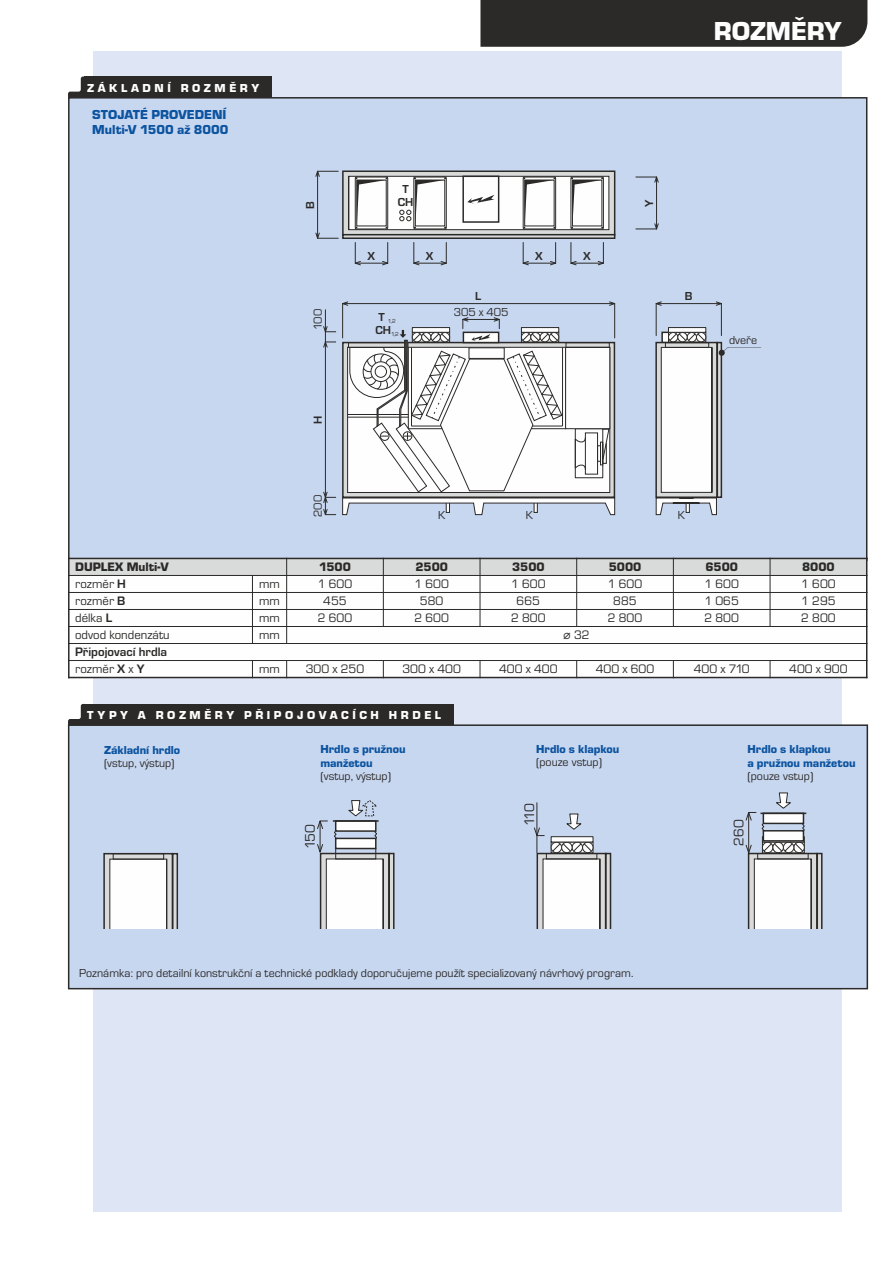
<style>
.page{position:relative;width:893px;height:1263px;background:#fff}
.page>*{position:absolute;margin:0;border:0;box-sizing:border-box;transform-origin:0 0}
.t1{font:27px "Eurostile TEE Blac";color:#fefefe}
.t2{font:14.4px "Eurostile TEE";letter-spacing:-.05em;color:#2b2a29}
.t3{font:13.5px/14.9px "Eurostile TEE Blac";color:#0c54a0}
.t4{font:12.75px "Eurostile TEE";color:#2b2a29}
.t5{font:12.75px "Eurostile TEE Blac";color:#2b2a29}
.t6{font:700 12.75px/17px "Eurostile TEE";color:#2b2a29}
.t7{font:12px "Eurostile TEE";color:#2b2a29}
.t8{font:12px/13.2px "Eurostile TEE Blac";color:#0c54a0}
.t9{font:12px "Eurostile TEE Blac";letter-spacing:.3em;color:#fefefe}
.t10{font:700 12px/13px "Eurostile TEE";color:#2b2a29;text-align:center}
.t11{font:6px/13px "Eurostile TEE";color:#2b2a29;text-align:center}
.s1{font-weight:700}
.s2{font-weight:400}
</style>
<div class="page">
<div style="left:94px;top:51px;width:748px;height:1161px;background:#dee6f5"></div>
<svg style="left:68px;top:77px;width:16px;height:19px"></svg>
<div style="left:84px;top:77px;width:187px;height:22px;background:#2b2a29"></div>
<div style="left:68px;top:96px;width:800px;height:466px;background:#c8d7f0"></div>
<div style="left:69px;top:558px;width:798px;height:119px;background:#fefefe"></div>
<div style="left:69px;top:558px;width:218px;height:17px;background:#d9dada"></div>
<div style="left:287px;top:558px;width:96px;height:17px;background:#d9dada"></div>
<div style="left:383px;top:558px;width:97px;height:17px;background:#d9dada"></div>
<div style="left:480px;top:558px;width:97px;height:17px;background:#d9dada"></div>
<div style="left:577px;top:558px;width:96px;height:17px;background:#d9dada"></div>
<div style="left:673px;top:558px;width:97px;height:17px;background:#d9dada"></div>
<div style="left:770px;top:558px;width:97px;height:17px;background:#d9dada"></div>
<hr style="left:68px;top:558px;width:2px;height:120px;background:#2b2a29">
<svg style="left:252px;top:661px;width:1px;height:16px"></svg>
<hr style="left:252px;top:575px;width:1px;height:69px;background:#2b2a29">
<svg style="left:286px;top:661px;width:1px;height:16px"></svg>
<hr style="left:286px;top:558px;width:1px;height:86px;background:#2b2a29">
<svg style="left:383px;top:661px;width:1px;height:16px"></svg>
<hr style="left:383px;top:558px;width:1px;height:69px;background:#2b2a29">
<svg style="left:480px;top:661px;width:1px;height:16px"></svg>
<hr style="left:480px;top:558px;width:1px;height:69px;background:#2b2a29">
<svg style="left:576px;top:661px;width:1px;height:16px"></svg>
<hr style="left:576px;top:558px;width:1px;height:69px;background:#2b2a29">
<svg style="left:673px;top:661px;width:1px;height:16px"></svg>
<hr style="left:673px;top:558px;width:1px;height:69px;background:#2b2a29">
<svg style="left:770px;top:661px;width:1px;height:16px"></svg>
<hr style="left:770px;top:558px;width:1px;height:69px;background:#2b2a29">
<hr style="left:866px;top:558px;width:1px;height:120px;background:#2b2a29">
<hr style="left:68px;top:677px;width:799px;height:1px;background:#2b2a29">
<hr style="left:68px;top:660px;width:799px;height:1px;background:#2b2a29">
<hr style="left:68px;top:643px;width:799px;height:1px;background:#2b2a29">
<hr style="left:68px;top:626px;width:799px;height:1px;background:#2b2a29">
<hr style="left:68px;top:609px;width:799px;height:1px;background:#2b2a29">
<hr style="left:68px;top:592px;width:799px;height:1px;background:#2b2a29">
<hr style="left:68px;top:575px;width:799px;height:1px;background:#2b2a29">
<hr style="left:68px;top:558px;width:799px;height:1px;background:#2b2a29">
<svg style="left:68px;top:704px;width:16px;height:20px"></svg>
<div style="left:84px;top:704px;width:370px;height:21px;background:#2b2a29"></div>
<div style="left:67px;top:724px;width:802px;height:266px;background:#c8d7f0"></div>
<svg style="left:103px;top:852px;width:76px;height:76px;background:#dededf"></svg>
<div style="left:113px;top:853px;width:51px;height:6px;border:1px solid #2b2a29"></div>
<svg style="left:317px;top:800px;width:78px;height:128px;background:#d0d5dc"></svg>
<div style="left:335px;top:853px;width:41px;height:6px;border:1px solid #2b2a29"></div>
<hr style="left:537px;top:802px;width:1px;height:51px;background:#2b2a29">
<svg style="left:534px;top:813px;width:78px;height:115px;background:#d0d4db"></svg>
<svg style="left:746px;top:792px;width:77px;height:136px;background:#cdd1d8"></svg>
<div style="left:480px;top:0;width:387px;height:47px;background:#2b2a29"></div>
<svg style="left:315px;top:107px;width:454px;height:409px;background:#ccd5e3"></svg>
<p class="t9" style="left:87px;top:84px;width:174px">ZÁKLADNÍ ROZMĚRY</p>
<p class="t3" style="left:92px;top:108px;width:138px">STOJATÉ PROVEDENÍ<br>Multi-V 1500 až 8000</p>
<h1 class="t1" style="left:714px;top:22px;width:130px">ROZMĚRY</h1>
<p class="t10" style="left:398px;top:183px;width:17px">T<br>CH</p>
<p class="t10" style="left:305px;top:209px;width:9px;rotate:-90deg">B</p>
<p class="t10" style="left:644px;top:207px;width:9px;rotate:-90deg">Y</p>
<p class="t10" style="left:367px;top:250px;width:9px">X</p>
<p class="t10" style="left:426px;top:250px;width:9px">X</p>
<p class="t10" style="left:535px;top:250px;width:9px">X</p>
<p class="t10" style="left:583px;top:250px;width:9px">X</p>
<p class="t7" style="left:314px;top:330px;width:22px;rotate:-90deg">100</p>
<p class="t11" style="left:375px;top:315px;width:25px"><sup>T</sup> 1,2<br><sup>CH</sup>1,2</p>
<p class="t10" style="left:475px;top:291px;width:8px">L</p>
<p class="t7" style="left:454px;top:308px;width:56px">305 x 405</p>
<p class="t10" style="left:685px;top:291px;width:9px">B</p>
<p class="t10" style="left:312px;top:424px;width:10px;rotate:-90deg">H</p>
<p class="t7" style="left:314px;top:517px;width:24px;rotate:-90deg">200</p>
<p class="t7" style="left:438px;top:511px;width:9px">K</p>
<p class="t7" style="left:526px;top:511px;width:9px">K</p>
<p class="t7" style="left:678px;top:511px;width:9px">K</p>
<p class="t7" style="left:729px;top:336px;width:30px">dveře</p>
<p class="t5" style="left:75px;top:563px;width:95px">DUPLEX Multi-V</p>
<p class="t5" style="left:319px;top:563px;width:33px">1500</p>
<p class="t5" style="left:415px;top:563px;width:34px">2500</p>
<p class="t5" style="left:512px;top:563px;width:34px">3500</p>
<p class="t5" style="left:609px;top:563px;width:34px">5000</p>
<p class="t5" style="left:705px;top:563px;width:34px">6500</p>
<p class="t5" style="left:802px;top:563px;width:34px">8000</p>
<p class="t4" style="left:75px;top:580px;width:52px">rozměr <span class="s1">H</span></p>
<p class="t4" style="left:259px;top:580px;width:23px">mm</p>
<p class="t4" style="left:318px;top:580px;width:36px">1 600</p>
<p class="t4" style="left:414px;top:580px;width:36px">1 600</p>
<p class="t4" style="left:511px;top:580px;width:36px">1 600</p>
<p class="t4" style="left:608px;top:580px;width:36px">1 600</p>
<p class="t4" style="left:704px;top:580px;width:36px">1 600</p>
<p class="t4" style="left:801px;top:580px;width:36px">1 600</p>
<p class="t4" style="left:75px;top:597px;width:52px">rozměr <span class="s1">B</span></p>
<p class="t4" style="left:259px;top:597px;width:23px">mm</p>
<p class="t4" style="left:323px;top:597px;width:25px">455</p>
<p class="t4" style="left:420px;top:597px;width:25px">580</p>
<p class="t4" style="left:517px;top:597px;width:25px">665</p>
<p class="t4" style="left:613px;top:597px;width:25px">885</p>
<p class="t4" style="left:704px;top:597px;width:36px">1 065</p>
<p class="t4" style="left:801px;top:597px;width:36px">1 295</p>
<p class="t4" style="left:75px;top:614px;width:38px">délka <span class="s1">L</span></p>
<p class="t4" style="left:259px;top:614px;width:23px">mm</p>
<p class="t4" style="left:318px;top:614px;width:36px">2 600</p>
<p class="t4" style="left:414px;top:614px;width:36px">2 600</p>
<p class="t4" style="left:511px;top:614px;width:36px">2 800</p>
<p class="t4" style="left:608px;top:614px;width:36px">2 800</p>
<p class="t4" style="left:704px;top:614px;width:36px">2 800</p>
<p class="t4" style="left:801px;top:614px;width:36px">2 800</p>
<p class="t4" style="left:75px;top:631px;width:96px">odvod kondenzátu</p>
<p class="t4" style="left:259px;top:631px;width:23px">mm</p>
<p class="t4" style="left:574px;top:631px;width:17px">32</p>
<p class="t6" style="left:75px;top:645px;width:94px">Připojovací hrdla <span class="s2">rozměr</span> X <span class="s2">x</span> Y</p>
<p class="t4" style="left:259px;top:665px;width:23px">mm</p>
<p class="t4" style="left:306px;top:665px;width:60px">300 x 250</p>
<p class="t4" style="left:402px;top:665px;width:60px">300 x 400</p>
<p class="t4" style="left:499px;top:665px;width:60px">400 x 400</p>
<p class="t4" style="left:596px;top:665px;width:60px">400 x 600</p>
<p class="t4" style="left:694px;top:665px;width:57px">400 x 710</p>
<p class="t4" style="left:789px;top:665px;width:60px">400 x 900</p>
<p class="t9" style="left:87px;top:711px;width:356px">TYPY A ROZMĚRY PŘIPOJOVACÍCH HRDEL</p>
<p class="t8" style="left:104px;top:744px;width:78px">Základní hrdlo</p>
<p class="t7" style="left:104px;top:758px;width:72px">(vstup, výstup)</p>
<p class="t8" style="left:320px;top:744px;width:87px">Hrdlo s pružnou manžetou</p>
<p class="t7" style="left:320px;top:771px;width:72px">(vstup, výstup)</p>
<p class="t2" style="left:305px;top:849px;width:26px;rotate:-90deg">150</p>
<p class="t8" style="left:536px;top:744px;width:85px">Hrdlo s klapkou</p>
<p class="t7" style="left:536px;top:758px;width:67px">(pouze vstup)</p>
<p class="t2" style="left:524px;top:826px;width:25px;rotate:-90deg">110</p>
<p class="t7" style="left:79px;top:969px;width:556px">Poznámka: pro detailní konstrukční a technické podklady doporučujeme použít specializovaný návrhový program.</p>
<p class="t8" style="left:747px;top:744px;width:110px">Hrdlo s klapkou<br>a pružnou manžetou</p>
<p class="t7" style="left:747px;top:771px;width:67px">(pouze vstup)</p>
<p class="t2" style="left:734px;top:846px;width:28px;rotate:-90deg">260</p>
</div>
